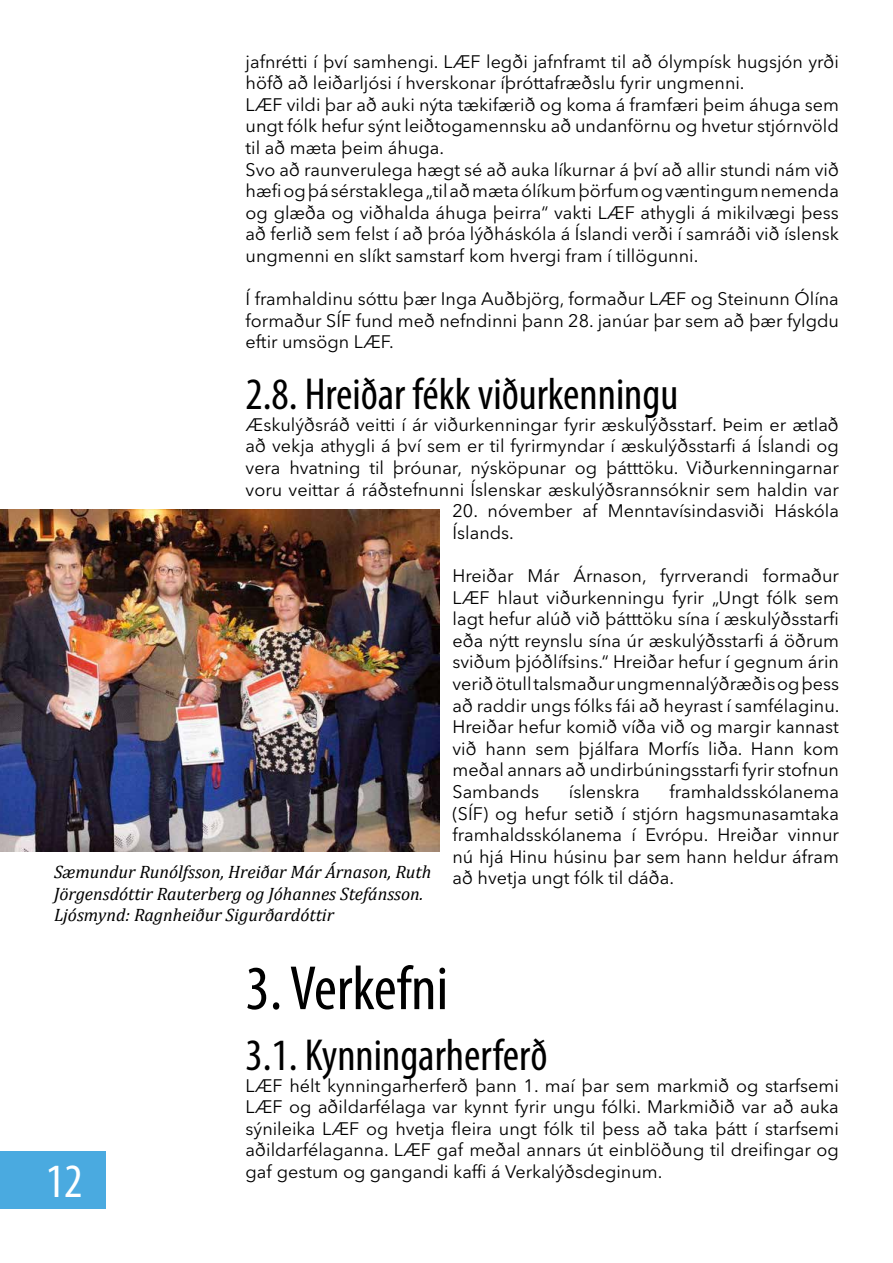
<style>
.page{position:relative;width:893px;height:1263px;background:#fff}
.page>*{position:absolute;margin:0;border:0;box-sizing:border-box;transform-origin:0 0}
.t1{font:condensed 63px "Myriad Pro";color:#000}
.t2{font:condensed 48px "Myriad Pro";color:#fff}
.t3{font:condensed 45px "Myriad Pro";color:#000}
.t4{font:18px/21.6px "Avenir Next LT Pro";color:#000;text-align:justify}
.t5{font:italic 18px/21.6px "Cambria";color:#000}
</style>
<div class="page">
<div style="left:0;top:1151px;width:105px;height:58px;background:#4aaae0"></div>
<img style="left:0;top:509px;width:440px;height:342px">
<p class="t4" style="left:246px;top:51px;width:595px;text-align:left">jafnrétti í því samhengi. LÆF legði jafnframt til að ólympísk hugsjón yrði höfð að leiðarljósi í hverskonar íþróttafræðslu fyrir ungmenni.<br>LÆF vildi þar að auki nýta tækifærið og koma á framfæri þeim áhuga sem ungt fólk hefur sýnt leiðtogamennsku að undanförnu og hvetur stjórnvöld til að mæta þeim áhuga.<br>Svo að raunverulega hægt sé að auka líkurnar á því að allir stundi nám við hæfi og þá sérstaklega „til að mæta ólíkum þörfum og væntingum nemenda og glæða og viðhalda áhuga þeirra“ vakti LÆF athygli á mikilvægi þess að ferlið sem felst í að þróa lýðháskóla á Íslandi verði í samráði við íslensk ungmenni en slíkt samstarf kom hvergi fram í tillögunni.</p>
<p class="t4" style="left:246px;top:288px;width:595px">Í framhaldinu sóttu þær Inga Auðbjörg, formaður LÆF og Steinunn Ólína formaður SÍF fund með nefndinni þann 28. janúar þar sem að þær fylgdu eftir umsögn LÆF.</p>
<h3 class="t3" style="left:246px;top:367px;width:434px">2.8. Hreiðar fékk viðurkenningu</h3>
<p class="t4" style="left:246px;top:414px;width:595px">Æskulýðsráð veitti í ár viðurkenningar fyrir æskulýðsstarf. Þeim er ætlað að vekja athygli á því sem er til fyrirmyndar í æskulýðsstarfi á Íslandi og vera hvatning til þróunar, nýsköpunar og þátttöku. Viðurkenningarnar voru veittar á ráðstefnunni Íslenskar æskulýðsrannsóknir sem haldin var</p>
<p class="t4" style="left:452px;top:500px;width:388px">20. nóvember af Menntavísindasviði Háskóla<br>Íslands.</p>
<p class="t4" style="left:452px;top:565px;width:388px">Hreiðar Már Árnason, fyrrverandi formaður LÆF hlaut viðurkenningu fyrir „Ungt fólk sem lagt hefur alúð við þátttöku sína í æskulýðsstarfi eða nýtt reynslu sína úr æskulýðsstarfi á öðrum sviðum þjóðlífsins.“ Hreiðar hefur í gegnum árin verið ötull talsmaður ungmennalýðræðis og þess að raddir ungs fólks fái að heyrast í samfélaginu.<br>Hreiðar hefur komið víða við og margir kannast við hann sem þjálfara Morfís liða. Hann kom meðal annars að undirbúningsstarfi fyrir stofnun Sambands</p>
<p class="t4" style="left:452px;top:781px;width:388px;text-indent:217px">framhaldsskólanema (SÍF) og hefur setið í stjórn hagsmunasamtaka framhaldsskólanema í Evrópu. Hreiðar vinnur nú hjá Hinu húsinu þar sem hann heldur áfram að hvetja ungt fólk til dáða.</p>
<p class="t4" style="left:569px;top:781px;width:72px">íslenskra</p>
<p class="t5" style="left:54px;top:860px;width:379px">Sæmundur Runólfsson, Hreiðar Már Árnason, Ruth<br>Jörgensdóttir Rauterberg og Jóhannes Stefánsson.<br>Ljósmynd: Ragnheiður Sigurðardóttir</p>
<h2 class="t2" style="left:46px;top:1152px;width:38px">12</h2>
<h1 class="t1" style="left:246px;top:950px;width:204px">3. Verkefni</h1>
<h3 class="t3" style="left:246px;top:1028px;width:303px">3.1. Kynningarherferð</h3>
<p class="t4" style="left:246px;top:1074px;width:595px">LÆF hélt kynningarherferð þann 1. maí þar sem markmið og starfsemi LÆF og aðildarfélaga var kynnt fyrir ungu fólki. Markmiðið var að auka sýnileika LÆF og hvetja fleira ungt fólk til þess að taka þátt í starfsemi aðildarfélaganna. LÆF gaf meðal annars út einblöðung til dreifingar og gaf gestum og gangandi kaffi á Verkalýðsdeginum.</p>
</div>
